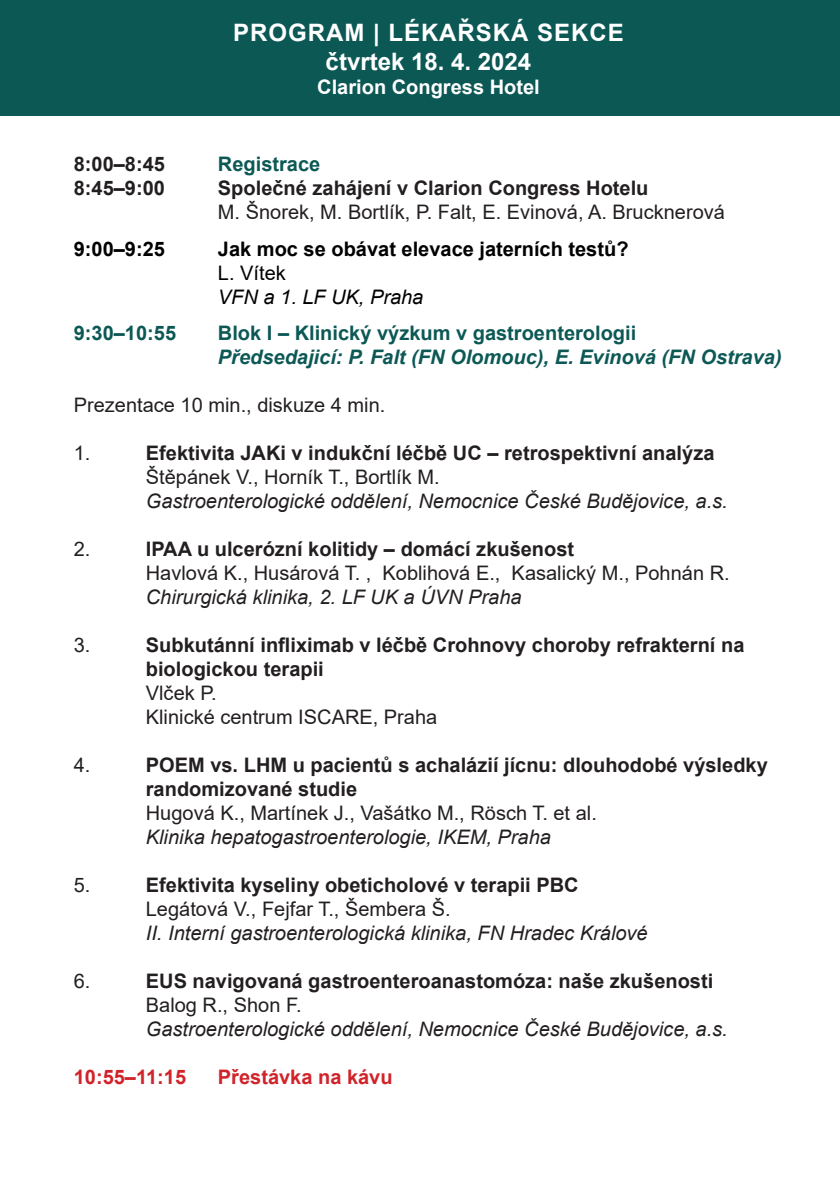
<style>
.page{position:relative;width:840px;height:1191px;background:#fff}
.page>*{position:absolute;margin:0;border:0;box-sizing:border-box;transform-origin:0 0}
.t1{font:700 24px "Arial";letter-spacing:.04em;color:#fff}
.t2{font:700 24px "Arial";color:#fff}
.t3{font:700 20px/24px "Arial";color:#231f20}
.t4{font:20px "Arial";color:#231f20}
.t5{font:italic 20px "Arial";color:#231f20}
.t6{font:700 20px "Arial";color:#0c5855}
.t7{font:italic 700 20px "Arial";color:#0c5855}
.t8{font:700 20px "Arial";color:#000}
.t9{font:700 20px "Arial";color:#d1232a}
.t10{font:700 20px "Arial";color:#fff}
.t11{font:italic 20px "Arial";color:#000}
.t12{font:20px "Arial";color:#000}
</style>
<div class="page">
<div style="left:0;top:0;width:839px;height:115px;background:#0c5855"></div>
<p class="t1" style="left:233px;top:16px;width:392px">PROGRAM | LÉKAŘSKÁ SEKCE</p>
<p class="t2" style="left:325px;top:45px;width:207px">čtvrtek 18. 4. 2024</p>
<p class="t10" style="left:317px;top:73px;width:224px">Clarion Congress Hotel</p>
<p class="t3" style="left:74px;top:153px;width:93px">8:00–8:45</p>
<p class="t6" style="left:218px;top:150px;width:104px">Registrace</p>
<p class="t3" style="left:74px;top:177px;width:93px">8:45–9:00</p>
<p class="t3" style="left:218px;top:177px;width:432px">Společné zahájení v Clarion Congress Hotelu</p>
<p class="t4" style="left:218px;top:199px;width:508px">M. Šnorek, M. Bortlík, P. Falt, E. Evinová, A. Brucknerová</p>
<p class="t8" style="left:74px;top:234px;width:93px">9:00–9:25</p>
<p class="t8" style="left:218px;top:234px;width:412px">Jak moc se obávat elevace jaterních testů?</p>
<p class="t12" style="left:218px;top:259px;width:69px">L. Vítek</p>
<p class="t11" style="left:218px;top:283px;width:207px">VFN a 1. LF UK, Praha</p>
<p class="t6" style="left:74px;top:318px;width:104px">9:30–10:55</p>
<p class="t6" style="left:218px;top:318px;width:419px">Blok I – Klinický výzkum v gastroenterologii</p>
<p class="t7" style="left:218px;top:343px;width:565px">Předsedajicí: P. Falt (FN Olomouc), E. Evinová (FN Ostrava)</p>
<p class="t4" style="left:74px;top:391px;width:313px">Prezentace 10 min., diskuze 4 min.</p>
<p class="t4" style="left:74px;top:439px;width:18px">1.</p>
<p class="t3" style="left:146px;top:441px;width:569px">Efektivita JAKi v indukční léčbě UC – retrospektivní analýza</p>
<p class="t4" style="left:146px;top:463px;width:295px">Štěpánek V., Horník T., Bortlík M.</p>
<p class="t5" style="left:146px;top:487px;width:583px">Gastroenterologické oddělení, Nemocnice České Budějovice, a.s.</p>
<p class="t4" style="left:74px;top:535px;width:18px">2.</p>
<p class="t3" style="left:146px;top:537px;width:429px">IPAA u ulcerózní kolitidy – domácí zkušenost</p>
<p class="t4" style="left:146px;top:559px;width:585px">Havlová K., Husárová T. , Koblihová E., Kasalický M., Pohnán R.</p>
<p class="t5" style="left:146px;top:583px;width:377px">Chirurgická klinika, 2. LF UK a ÚVN Praha</p>
<p class="t4" style="left:74px;top:631px;width:18px">3.</p>
<p class="t3" style="left:146px;top:633px;width:599px">Subkutánní infliximab v léčbě Crohnovy choroby refrakterní na biologickou terapii</p>
<p class="t4" style="left:146px;top:679px;width:72px">Vlček P.</p>
<p class="t4" style="left:146px;top:703px;width:293px">Klinické centrum ISCARE, Praha</p>
<p class="t4" style="left:74px;top:751px;width:18px">4.</p>
<p class="t3" style="left:146px;top:753px;width:623px">POEM vs. LHM u pacientů s achalázií jícnu: dlouhodobé výsledky randomizované studie</p>
<p class="t4" style="left:146px;top:799px;width:452px">Hugová K., Martínek J., Vašátko M., Rösch T. et al.</p>
<p class="t5" style="left:146px;top:823px;width:406px">Klinika hepatogastroenterologie, IKEM, Praha</p>
<p class="t4" style="left:74px;top:871px;width:18px">5.</p>
<p class="t3" style="left:146px;top:873px;width:434px">Efektivita kyseliny obeticholové v terapii PBC</p>
<p class="t4" style="left:146px;top:895px;width:306px">Legátová V., Fejfar T., Šembera Š.</p>
<p class="t5" style="left:146px;top:919px;width:503px">II. Interní gastroenterologická klinika, FN Hradec Králové</p>
<p class="t4" style="left:74px;top:967px;width:18px">6.</p>
<p class="t3" style="left:146px;top:969px;width:568px">EUS navigovaná gastroenteroanastomóza: naše zkušenosti</p>
<p class="t4" style="left:146px;top:991px;width:157px">Balog R., Shon F.</p>
<p class="t5" style="left:146px;top:1015px;width:583px">Gastroenterologické oddělení, Nemocnice České Budějovice, a.s.</p>
<p class="t9" style="left:74px;top:1062px;width:114px">10:55–11:15</p>
<p class="t9" style="left:218px;top:1062px;width:176px">Přestávka na kávu</p>
</div>
